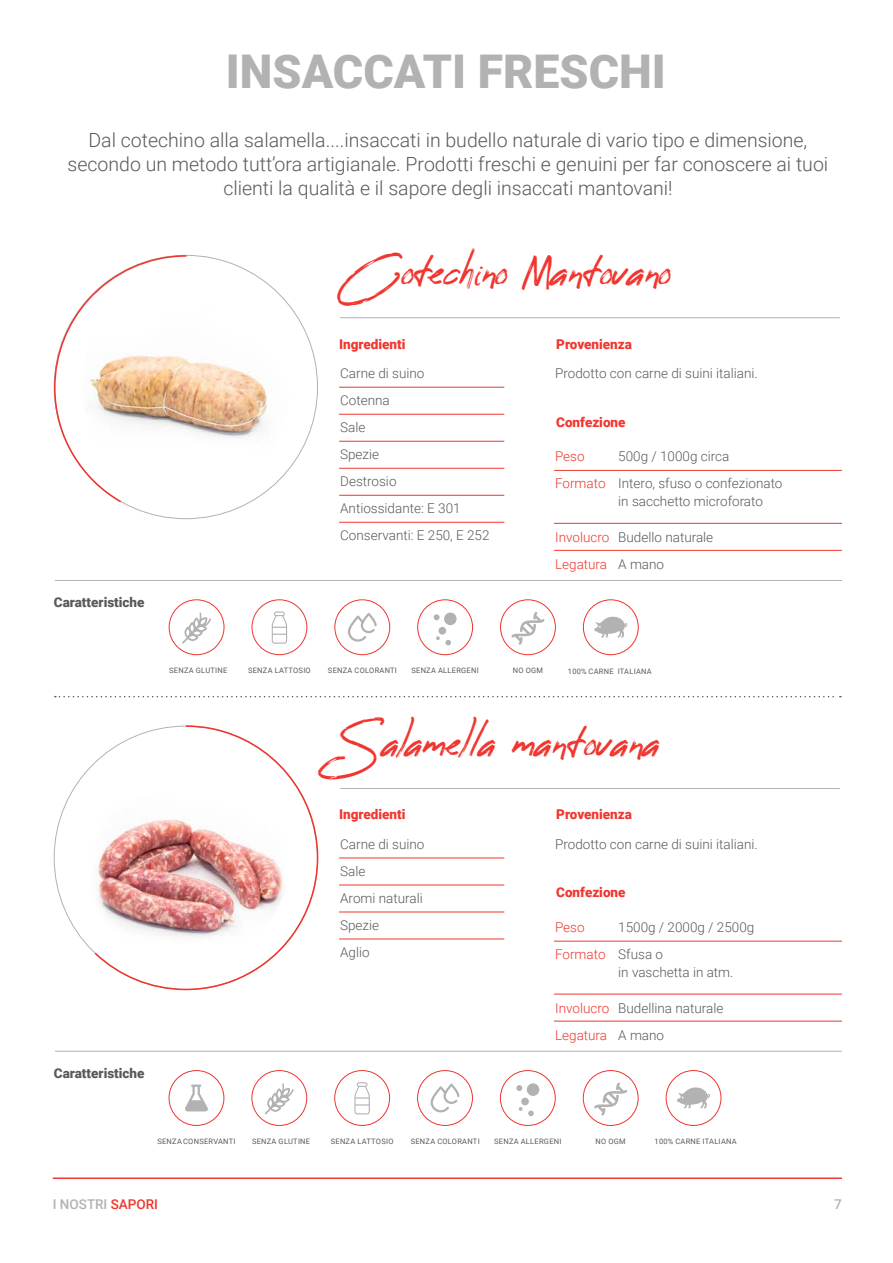
<style>
.page{position:relative;width:893px;height:1263px;background:#fff}
.page>*{position:absolute;margin:0;border:0;box-sizing:border-box;transform-origin:0 0}
.t1{font:900 46.5px "Roboto";color:#b3b2b2}
.t2{font:36px "Reey";color:#f0362f}
.t3{font:300 19.5px/24px "Roboto";color:#595959;text-align:center}
.t4{font:300 13.5px/27px "Roboto";color:#595959}
.t5{font:900 13.5px "Roboto";color:#f0362f}
.t6{font:300 13.5px/27px "Roboto";color:#f0362f}
.t7{font:900 13.5px "Roboto";color:#595959}
.t8{font:500 13.5px "Roboto";color:#b3b2b2}
.t9{font:7.5px "Roboto";letter-spacing:.035em;color:#595959}
.s1{color:#f0362f}
</style>
<div class="page">
<hr style="left:53px;top:1177px;width:789px;height:2px;background:#f0362f">
<svg style="left:53px;top:254px;width:135px;height:250px"></svg>
<img style="left:82px;top:282px;width:209px;height:209px;border-radius:104px">
<svg style="left:55px;top:696px;width:786px;height:1px"></svg>
<hr style="left:340px;top:317px;width:500px;height:1px;background:#b3b2b2">
<hr style="left:340px;top:788px;width:500px;height:1px;background:#b3b2b2">
<hr style="left:339px;top:387px;width:165px;height:1px;background:#f0362f">
<hr style="left:339px;top:858px;width:165px;height:1px;background:#f0362f">
<hr style="left:339px;top:414px;width:165px;height:1px;background:#f0362f">
<hr style="left:339px;top:885px;width:165px;height:1px;background:#f0362f">
<hr style="left:339px;top:441px;width:165px;height:1px;background:#f0362f">
<hr style="left:339px;top:912px;width:165px;height:1px;background:#f0362f">
<hr style="left:339px;top:468px;width:165px;height:1px;background:#f0362f">
<hr style="left:339px;top:939px;width:165px;height:1px;background:#f0362f">
<hr style="left:554px;top:470px;width:288px;height:1px;background:#f0362f">
<hr style="left:554px;top:941px;width:288px;height:1px;background:#f0362f">
<hr style="left:339px;top:495px;width:165px;height:1px;background:#f0362f">
<hr style="left:554px;top:523px;width:288px;height:1px;background:#f0362f">
<hr style="left:554px;top:994px;width:288px;height:1px;background:#f0362f">
<hr style="left:339px;top:522px;width:165px;height:1px;background:#f0362f">
<hr style="left:554px;top:550px;width:288px;height:1px;background:#f0362f">
<hr style="left:554px;top:1021px;width:288px;height:1px;background:#f0362f">
<hr style="left:55px;top:580px;width:787px;height:1px;background:#b3b2b2">
<hr style="left:55px;top:1051px;width:787px;height:1px;background:#b3b2b2">
<div style="left:169px;top:1070px;width:55px;height:56px;border:1px solid #ef352f;border-radius:50%"></div>
<div style="left:169px;top:600px;width:55px;height:55px;border:1px solid #ef352f;border-radius:50%"></div>
<div style="left:252px;top:1070px;width:55px;height:56px;border:1px solid #ef352f;border-radius:50%"></div>
<div style="left:252px;top:600px;width:55px;height:55px;border:1px solid #ef352f;border-radius:50%"></div>
<div style="left:335px;top:1070px;width:55px;height:56px;border:1px solid #ef352f;border-radius:50%"></div>
<div style="left:335px;top:600px;width:55px;height:55px;border:1px solid #ef352f;border-radius:50%"></div>
<div style="left:417px;top:1070px;width:56px;height:56px;border:1px solid #ef352f;border-radius:50%"></div>
<div style="left:417px;top:600px;width:56px;height:55px;border:1px solid #ef352f;border-radius:50%"></div>
<div style="left:500px;top:1070px;width:55px;height:56px;border:1px solid #ef352f;border-radius:50%"></div>
<div style="left:500px;top:600px;width:56px;height:55px;border:1px solid #ef352f;border-radius:50%"></div>
<div style="left:583px;top:1070px;width:55px;height:56px;border:1px solid #ef352f;border-radius:50%"></div>
<div style="left:583px;top:600px;width:55px;height:55px;border:1px solid #ef352f;border-radius:50%"></div>
<div style="left:666px;top:1070px;width:55px;height:56px;border:1px solid #ef352f;border-radius:50%"></div>
<svg style="left:594px;top:616px;width:34px;height:22px"></svg>
<svg style="left:677px;top:1087px;width:33px;height:22px"></svg>
<svg style="left:511px;top:612px;width:34px;height:33px"></svg>
<svg style="left:594px;top:1082px;width:33px;height:33px"></svg>
<div style="left:444px;top:612px;width:13px;height:13px;background:#b3b2b2;border-radius:50%"></div>
<div style="left:438px;top:627px;width:8px;height:8px;background:#b3b2b2;border-radius:50%"></div>
<svg style="left:434px;top:614px;width:6px;height:6px"></svg>
<svg style="left:436px;top:636px;width:15px;height:9px"></svg>
<div style="left:527px;top:1083px;width:12px;height:13px;background:#b3b2b2;border-radius:50%"></div>
<div style="left:521px;top:1098px;width:8px;height:7px;background:#b3b2b2;border-radius:50%"></div>
<svg style="left:516px;top:1085px;width:6px;height:6px"></svg>
<svg style="left:519px;top:1107px;width:15px;height:9px"></svg>
<svg style="left:348px;top:613px;width:29px;height:29px"></svg>
<svg style="left:431px;top:1083px;width:28px;height:29px"></svg>
<svg style="left:272px;top:611px;width:15px;height:33px"></svg>
<svg style="left:354px;top:1082px;width:16px;height:32px"></svg>
<svg style="left:182px;top:612px;width:29px;height:32px"></svg>
<svg style="left:265px;top:1083px;width:29px;height:31px"></svg>
<svg style="left:185px;top:1084px;width:23px;height:27px"></svg>
<svg style="left:93px;top:725px;width:226px;height:266px"></svg>
<h1 class="t1" style="left:226px;top:39px;width:442px">INSACCATI FRESCHI</h1>
<p class="t3" style="left:68px;top:127px;width:762px">Dal cotechino alla salamella....insaccati in budello naturale di vario tipo e dimensione, secondo un metodo tutt’ora artigianale. Prodotti freschi e genuini per far conoscere ai tuoi clienti la qualità e il sapore degli insaccati mantovani!</p>
<h2 class="t2" style="left:340px;top:253px;width:332px">Cotechino Mantovano</h2>
<p class="t7" style="left:54px;top:593px;width:92px">Caratteristiche</p>
<p class="t5" style="left:339px;top:334px;width:68px">Ingredienti</p>
<p class="t4" style="left:340px;top:359px;width:151px">Carne di suino<br>Cotenna<br>Sale<br>Spezie<br>Destrosio<br>Antiossidante: E 301<br>Conservanti: E 250, E 252</p>
<p class="t5" style="left:556px;top:334px;width:77px">Provenienza</p>
<p class="t4" style="left:555px;top:359px;width:204px">Prodotto con carne di suini italiani.</p>
<p class="t5" style="left:556px;top:412px;width:71px">Confezione</p>
<p class="t6" style="left:555px;top:442px;width:52px">Peso<br>Formato</p>
<p class="t4" style="left:618px;top:442px;width:113px">500g / 1000g circa</p>
<p class="t4" style="left:618px;top:474px;width:166px;line-height:18px">Intero, sfuso o confezionato in sacchetto microforato</p>
<p class="t6" style="left:555px;top:523px;width:56px">Involucro<br>Legatura</p>
<p class="t4" style="left:618px;top:523px;width:96px">Budello naturale<br>A mano</p>
<p class="t7" style="left:54px;top:1064px;width:92px">Caratteristiche</p>
<p class="t9" style="left:169px;top:665px;width:60px">SENZA GLUTINE</p>
<p class="t9" style="left:248px;top:665px;width:64px">SENZA LATTOSIO</p>
<p class="t9" style="left:328px;top:665px;width:71px">SENZA COLORANTI</p>
<p class="t9" style="left:411px;top:665px;width:69px">SENZA ALLERGENI</p>
<p class="t9" style="left:513px;top:665px;width:32px">NO OGM</p>
<p class="t9" style="left:568px;top:666px;width:85px">100% CARNE ITALIANA</p>
<h2 class="t2" style="left:340px;top:724px;width:321px">Salamella mantovana</h2>
<p class="t5" style="left:339px;top:805px;width:68px">Ingredienti</p>
<p class="t4" style="left:340px;top:830px;width:86px">Carne di suino<br>Sale<br>Aromi naturali<br>Spezie<br>Aglio</p>
<p class="t5" style="left:556px;top:805px;width:77px">Provenienza</p>
<p class="t4" style="left:555px;top:830px;width:204px">Prodotto con carne di suini italiani.</p>
<p class="t5" style="left:556px;top:883px;width:71px">Confezione</p>
<p class="t6" style="left:555px;top:913px;width:52px">Peso<br>Formato</p>
<p class="t4" style="left:618px;top:913px;width:138px">1500g / 2000g / 2500g</p>
<p class="t4" style="left:618px;top:945px;width:117px;line-height:18px">Sfusa o<br>in vaschetta in atm.</p>
<p class="t6" style="left:555px;top:994px;width:56px">Involucro<br>Legatura</p>
<p class="t4" style="left:618px;top:994px;width:107px">Budellina naturale<br>A mano</p>
<p class="t9" style="left:157px;top:1136px;width:80px">SENZA CONSERVANTI</p>
<p class="t9" style="left:252px;top:1136px;width:60px">SENZA GLUTINE</p>
<p class="t9" style="left:331px;top:1136px;width:64px">SENZA LATTOSIO</p>
<p class="t9" style="left:411px;top:1136px;width:71px">SENZA COLORANTI</p>
<p class="t9" style="left:494px;top:1136px;width:69px">SENZA ALLERGENI</p>
<p class="t9" style="left:596px;top:1136px;width:32px">NO OGM</p>
<p class="t9" style="left:655px;top:1136px;width:84px">100% CARNE ITALIANA</p>
<p class="t8" style="left:53px;top:1194px;width:107px">I NOSTRI <span class="s1">SAPORI</span></p>
<p class="t8" style="left:834px;top:1194px;width:9px">7</p>
</div>
